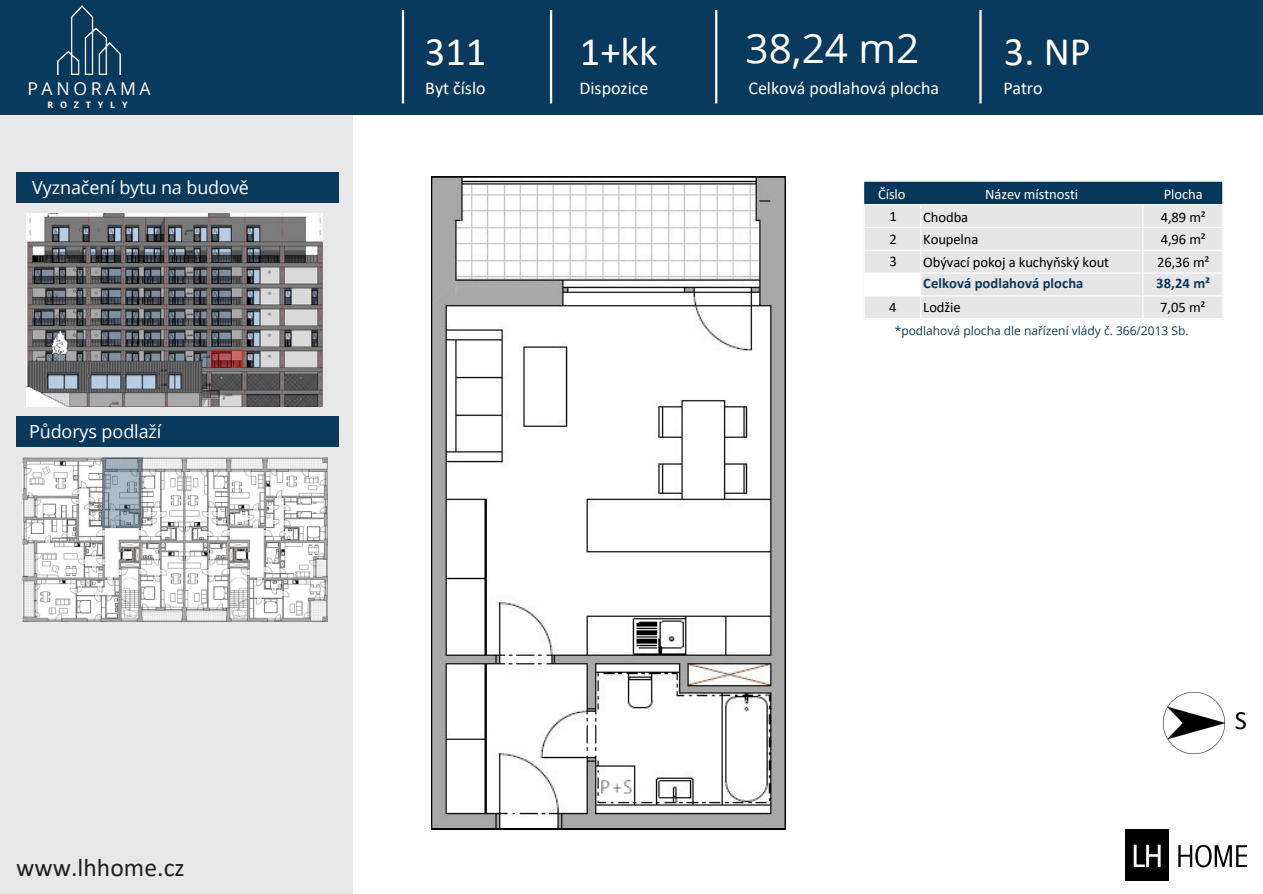
<style>
.page{position:relative;width:1263px;height:894px;background:#fff}
.page>*{position:absolute;margin:0;border:0;box-sizing:border-box;transform-origin:0 0}
.t1{font:40.5px "Calibri";color:#fff}
.t2{font:40.5px "Open Sans";color:#fff}
.t3{font:26.4px "Calibri";color:#010101}
.t4{font:25.5px "Calibri";letter-spacing:.005em;color:#231f20}
.t5{font:18px "Calibri";color:#fff}
.t6{font:18px "Open Sans";letter-spacing:-.005em;color:#fff}
.t7{font:17.7px "Open Sans";letter-spacing:.205em;color:#fff}
.t8{font:14.55px/22.2px "Calibri";letter-spacing:-.005em;color:#000;text-align:justify}
.t9{font:14.55px "Calibri";letter-spacing:-.005em;color:#fff}
.t10{font:12px "Open Sans";color:#09395d}
.t11{font:700 9px "Open Sans";letter-spacing:.76em;color:#fff}
.s1{font-weight:700;color:#09395d}
.s2{color:#fff}
</style>
<div class="page">
<div style="left:0;top:115px;width:352px;height:778px;background:#e8e8e8"></div>
<div style="left:16px;top:416px;width:323px;height:31px;background:#09395d"></div>
<div style="left:16px;top:172px;width:323px;height:31px;background:#09395d"></div>
<svg style="left:1178px;top:844px;width:69px;height:23px"></svg>
<div style="left:1125px;top:829px;width:44px;height:51px;background:#010101"></div>
<svg style="left:1134px;top:844px;width:27px;height:22px"></svg>
<img style="left:22px;top:457px;width:305px;height:164px">
<img style="left:27px;top:213px;width:296px;height:193px">
<svg style="left:102px;top:457px;width:41px;height:70px;background:#90a0ab"></svg>
<svg style="left:431px;top:176px;width:354px;height:652px"></svg>
<img style="left:864px;top:181px;width:359px;height:137px">
<div style="left:0;top:0;width:1263px;height:115px;background:#09395d"></div>
<hr style="left:402px;top:10px;width:2px;height:93px;background:#fff">
<hr style="left:550px;top:10px;width:2px;height:93px;background:#fff">
<hr style="left:715px;top:10px;width:2px;height:93px;background:#fff">
<hr style="left:979px;top:10px;width:3px;height:93px;background:#fff">
<img style="left:58px;top:5px;width:63px;height:69px">
<svg style="left:211px;top:349px;width:32px;height:18px"></svg>
<img style="left:1162px;top:692px;width:63px;height:62px">
<p class="t7" style="left:27px;top:76px;width:125px">PANORAMA</p>
<p class="t11" style="left:47px;top:99px;width:82px">ROZTYLY</p>
<h5 class="t6" style="left:32px;top:175px;width:218px">Vyznačení bytu na budově</h5>
<h2 class="t6" style="left:29px;top:419px;width:134px">Půdorys podlaží</h2>
<h6 class="t4" style="left:16px;top:857px;width:170px">www.lhhome.cz</h6>
<h6 class="t1" style="left:425px;top:34px;width:63px">311</h6>
<h6 class="t2" style="left:746px;top:20px;width:175px">38,24 m2</h6>
<p class="t1" style="left:580px;top:34px;width:79px">1+kk</p>
<p class="t1" style="left:1004px;top:34px;width:88px">3. NP</p>
<h6 class="t5" style="left:425px;top:80px;width:62px">Byt číslo</h6>
<h6 class="t5" style="left:579px;top:80px;width:70px">Dispozice</h6>
<h6 class="t5" style="left:748px;top:80px;width:192px">Celková podlahová plocha</h6>
<p class="t5" style="left:1003px;top:80px;width:40px">Patro</p>
<p class="t9" style="left:878px;top:188px;width:29px">Číslo</p>
<h5 class="t8" style="left:889px;top:206px;width:9px">1<br>2<br>3</h5>
<h5 class="t8" style="left:889px;top:297px;width:9px">4</h5>
<h5 class="t9" style="left:985px;top:188px;width:95px">Název místnosti</h5>
<p class="t8" style="left:923px;top:207px;width:187px;text-align:left">Chodba<br>Koupelna<br>Obývací pokoj a kuchyňský kout<br><span class="s1">Celková podlahová plocha</span></p>
<h1 class="t8" style="left:923px;top:297px;width:39px">Lodžie</h1>
<h5 class="t8" style="left:1156px;top:184px;width:55px;text-align:center"><span class="s2">Plocha<br></span>4,89 m²<br>4,96 m²<br>26,36 m²<br><span class="s1">38,24 m²</span></h5>
<p class="t8" style="left:1160px;top:297px;width:47px">7,05 m²</p>
<h6 class="t10" style="left:895px;top:322px;width:295px">*podlahová plocha dle nařízení vlády č. 366/2013 Sb.</h6>
<p class="t3" style="left:1235px;top:709px;width:14px">S</p>
</div>
